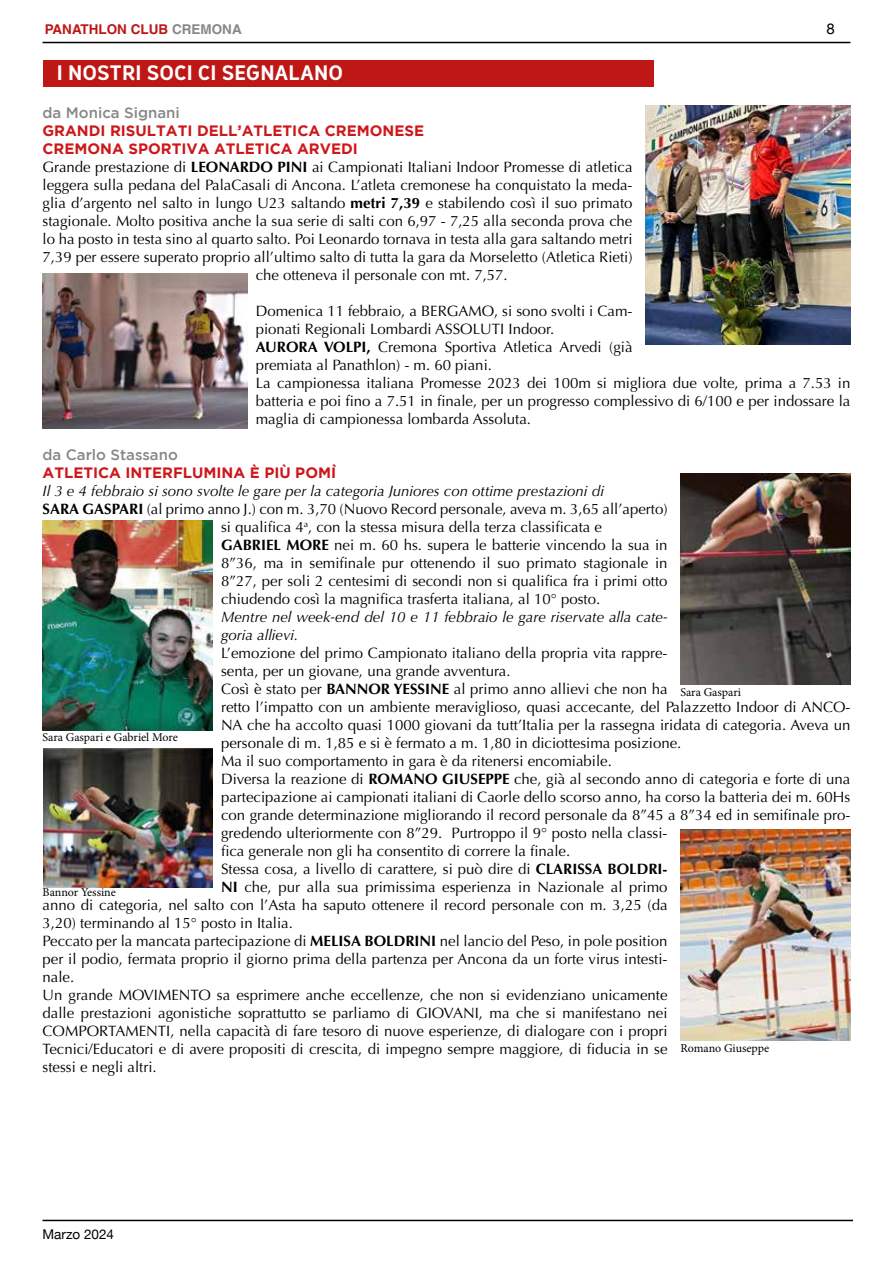
<style>
.page{position:relative;width:893px;height:1263px;background:#fff}
.page>*{position:absolute;margin:0;border:0;box-sizing:border-box;transform-origin:0 0}
.t1{font:700 19.5px "Oceania";color:#fff}
.t2{font:15px/18px "Optima";color:#000}
.t3{font:italic 15px/18px "Optima";color:#000}
.t4{font:700 15px/18px "Gotham";color:#cd171a}
.t5{font:500 15px "Gotham";color:#878787}
.t6{font:15px "Helvetica Neue";color:#000}
.t7{font:700 13.5px "Helvetica";color:#be1716}
.t8{font:13.5px "Helvetica Neue";color:#000}
.t9{font:12px "Minion Pro";letter-spacing:-.005em;color:#000}
.s1{color:#878787}
.s2{font-weight:700}
</style>
<div class="page">
<hr style="left:43px;top:1220px;width:810px;height:1px;background:#000">
<div style="left:43px;top:60px;width:611px;height:26px;background:#be1716"></div>
<img style="left:645px;top:105px;width:205px;height:239px">
<img style="left:43px;top:273px;width:204px;height:155px">
<img style="left:680px;top:474px;width:170px;height:211px">
<img style="left:43px;top:520px;width:170px;height:211px">
<img style="left:43px;top:748px;width:170px;height:140px">
<img style="left:680px;top:829px;width:170px;height:211px">
<hr style="left:43px;top:42px;width:807px;height:1px;background:#000">
<p class="t7" style="left:45px;top:21px;width:198px">PANATHLON CLUB <span class="s1">CREMONA</span></p>
<p class="t6" style="left:827px;top:18px;width:10px">8</p>
<h1 class="t1" style="left:57px;top:61px;width:288px">I NOSTRI SOCI CI SEGNALANO</h1>
<p class="t5" style="left:43px;top:105px;width:139px">da Monica Signani</p>
<p class="t4" style="left:43px;top:122px;width:383px">GRANDI RISULTATI DELL’ATLETICA CREMONESE<br>CREMONA SPORTIVA ATLETICA ARVEDI</p>
<p class="t2" style="left:43px;top:158px;width:591px">Grande prestazione di <span class="s2">LEONARDO PINI</span> ai Campionati Italiani Indoor Promesse di atletica</p>
<p class="t2" style="left:43px;top:176px;width:591px">leggera sulla pedana del PalaCasali di Ancona. L’atleta cremonese ha conquistato la meda-</p>
<p class="t2" style="left:43px;top:194px;width:592px">glia d’argento nel salto in lungo U23 saltando <span class="s2">metri 7,39</span> e stabilendo così il suo primato</p>
<p class="t2" style="left:43px;top:212px;width:591px">stagionale. Molto positiva anche la sua serie di salti con 6,97 - 7,25 alla seconda prova che</p>
<p class="t2" style="left:43px;top:230px;width:591px">lo ha posto in testa sino al quarto salto. Poi Leonardo tornava in testa alla gara saltando metri</p>
<p class="t2" style="left:43px;top:248px;width:591px">7,39 per essere superato proprio all’ultimo salto di tutta la gara da Morseletto (Atletica Rieti)</p>
<p class="t2" style="left:256px;top:266px;width:253px">che otteneva il personale con mt. 7,57.</p>
<p class="t2" style="left:256px;top:302px;width:596px">Domenica 11 febbraio, a BERGAMO, si sono svolti i Cam-<br>pionati Regionali Lombardi ASSOLUTI Indoor.<br><span class="s2">AURORA VOLPI,</span> Cremona Sportiva Atletica Arvedi (già<br>premiata al Panathlon) - m. 60 piani.<br>La campionessa italiana Promesse 2023 dei 100m si migliora due volte, prima a 7.53 in batteria e poi fino a 7.51 in finale, per un progresso complessivo di 6/100 e per indossare la maglia di campionessa lombarda Assoluta.</p>
<p class="t5" style="left:43px;top:446px;width:137px">da Carlo Stassano</p>
<p class="t4" style="left:43px;top:463px;width:295px">ATLETICA INTERFLUMINA È PIÙ POMÌ</p>
<p class="t3" style="left:43px;top:482px;width:563px">Il 3 e 4 febbraio si sono svolte le gare per la categoria Juniores con ottime prestazioni di</p>
<p class="t2" style="left:43px;top:500px;width:627px"><span class="s2">SARA GASPARI</span> (al primo anno J.) con m. 3,70 (Nuovo Record personale, aveva m. 3,65 all’aperto)</p>
<p class="t2" style="left:221px;top:518px;width:382px">si qualifica 4<sup>a</sup>, con la stessa misura della terza classificata e</p>
<p class="t2" style="left:221px;top:536px;width:448px"><span class="s2">GABRIEL MORE</span> nei m. 60 hs. supera le batterie vincendo la sua in</p>
<p class="t2" style="left:221px;top:554px;width:448px">8”36, ma in semifinale pur ottenendo il suo primato stagionale in</p>
<p class="t2" style="left:221px;top:572px;width:448px">8”27, per soli 2 centesimi di secondi non si qualifica fra i primi otto</p>
<p class="t2" style="left:221px;top:590px;width:381px">chiudendo così la magnifica trasferta italiana, al 10° posto.</p>
<p class="t3" style="left:221px;top:608px;width:448px">Mentre nel week-end del 10 e 11 febbraio le gare riservate alla cate&shy;goria allievi.</p>
<p class="t2" style="left:221px;top:644px;width:448px">L’emozione del primo Campionato italiano della propria vita rappre-</p>
<p class="t2" style="left:221px;top:662px;width:291px">senta, per un giovane, una grande avventura.</p>
<p class="t2" style="left:221px;top:680px;width:448px">Così è stato per <span class="s2">BANNOR YESSINE</span> al primo anno allievi che non ha</p>
<p class="t2" style="left:221px;top:698px;width:631px">retto l’impatto con un ambiente meraviglioso, quasi accecante, del Palazzetto Indoor di ANCO-</p>
<p class="t2" style="left:221px;top:716px;width:631px">NA che ha accolto quasi 1000 giovani da tutt’Italia per la rassegna iridata di categoria. Aveva un</p>
<p class="t2" style="left:221px;top:734px;width:462px">personale di m. 1,85 e si è fermato a m. 1,80 in diciottesima posizione.</p>
<p class="t2" style="left:221px;top:752px;width:392px">Ma il suo comportamento in gara è da ritenersi encomiabile.</p>
<p class="t2" style="left:221px;top:770px;width:631px">Diversa la reazione di <span class="s2">ROMANO GIUSEPPE</span> che, già al secondo anno di categoria e forte di una</p>
<p class="t2" style="left:221px;top:788px;width:631px">partecipazione ai campionati italiani di Caorle dello scorso anno, ha corso la batteria dei m. 60Hs</p>
<p class="t2" style="left:221px;top:806px;width:631px">con grande determinazione migliorando il record personale da 8”45 a 8”34 ed in semifinale pro-</p>
<p class="t2" style="left:221px;top:824px;width:448px">gredendo ulteriormente con 8”29. Purtroppo il 9° posto nella classi-</p>
<p class="t2" style="left:221px;top:842px;width:351px">fica generale non gli ha consentito di correre la finale.</p>
<p class="t2" style="left:221px;top:860px;width:448px">Stessa cosa, a livello di carattere, si può dire di <span class="s2">CLARISSA BOLDRI-</span></p>
<p class="t2" style="left:221px;top:878px;width:448px"><span class="s2">NI</span> che, pur alla sua primissima esperienza in Nazionale al primo</p>
<p class="t2" style="left:43px;top:896px;width:627px">anno di categoria, nel salto con l’Asta ha saputo ottenere il record personale con m. 3,25 (da</p>
<p class="t2" style="left:43px;top:914px;width:252px">3,20) terminando al 15° posto in Italia.</p>
<p class="t2" style="left:43px;top:932px;width:627px">Peccato per la mancata partecipazione di <span class="s2">MELISA BOLDRINI</span> nel lancio del Peso, in pole position</p>
<p class="t2" style="left:43px;top:950px;width:627px">per il podio, fermata proprio il giorno prima della partenza per Ancona da un forte virus intesti-</p>
<p class="t2" style="left:43px;top:968px;width:33px">nale.</p>
<p class="t2" style="left:43px;top:986px;width:626px">Un grande MOVIMENTO sa esprimere anche eccellenze, che non si evidenziano unicamente</p>
<p class="t2" style="left:43px;top:1004px;width:626px">dalle prestazioni agonistiche soprattutto se parliamo di GIOVANI, ma che si manifestano nei</p>
<p class="t2" style="left:43px;top:1022px;width:627px">COMPORTAMENTI, nella capacità di fare tesoro di nuove esperienze, di dialogare con i propri</p>
<p class="t2" style="left:43px;top:1040px;width:627px">Tecnici/Educatori e di avere propositi di crescita, di impegno sempre maggiore, di fiducia in se</p>
<p class="t2" style="left:43px;top:1058px;width:116px">stessi e negli altri.</p>
<p class="t9" style="left:680px;top:684px;width:62px">Sara Gaspari</p>
<p class="t9" style="left:43px;top:729px;width:137px">Sara Gaspari e Gabriel More</p>
<p class="t9" style="left:43px;top:884px;width:75px">Bannor Yessine</p>
<p class="t9" style="left:680px;top:1040px;width:90px">Romano Giuseppe</p>
<p class="t8" style="left:43px;top:1224px;width:73px">Marzo 2024</p>
</div>
